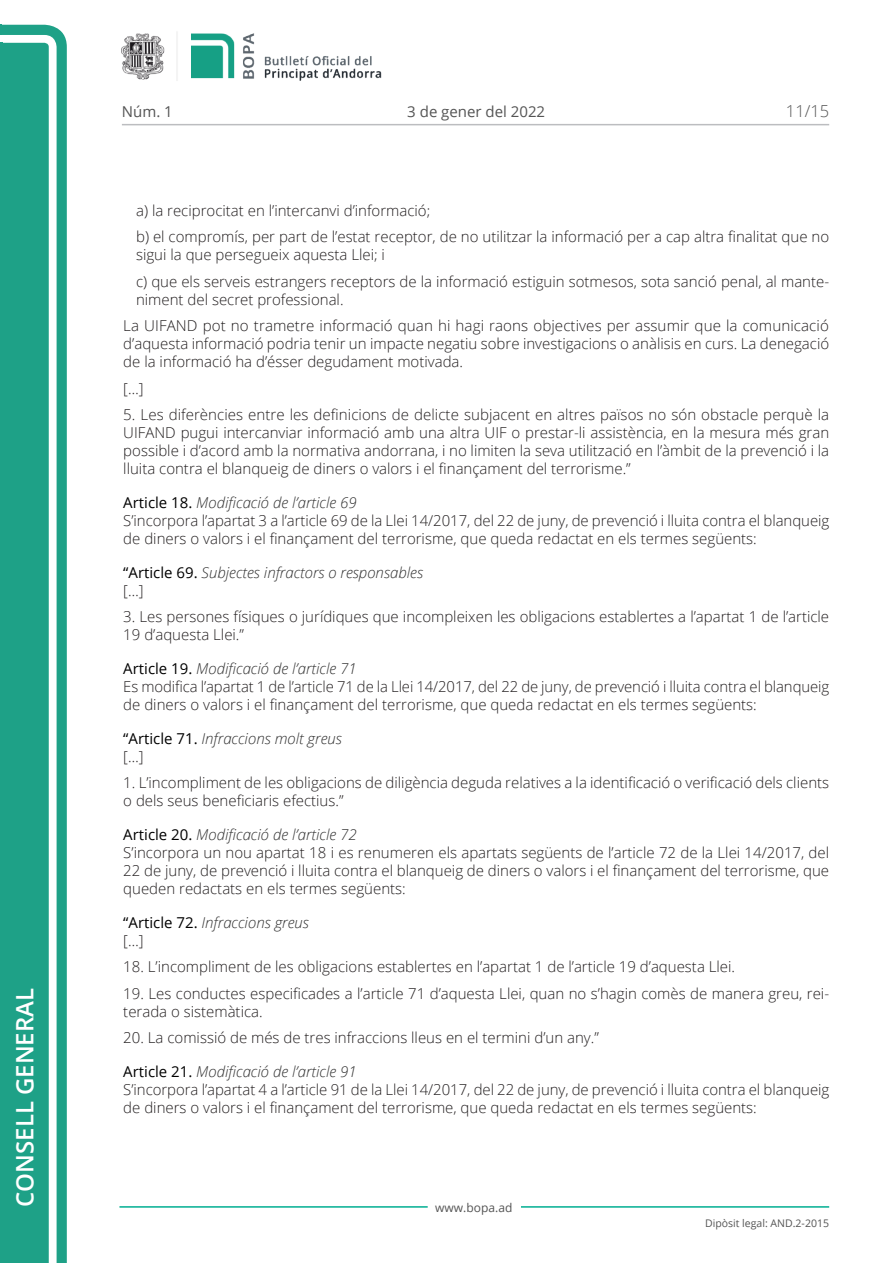
<style>
.page{position:relative;width:893px;height:1263px;background:#fff}
.page>*{position:absolute;margin:0;border:0;box-sizing:border-box;transform-origin:0 0}
.t1{font:600 24px "Open Sans";color:#fff}
.t2{font:300 16.5px "Open Sans";color:#545454}
.t3{font:300 15px/18px "Open Sans";color:#231f20}
.t4{font:italic 300 15px/18px "Open Sans";color:#303030}
.t5{font:15px "Open Sans";color:#545454}
.t6{font:12px "Open Sans";color:#545454}
.t7{font:10.5px "Open Sans";color:#545454}
.s1{font-weight:400;color:#000}
.s2{font-style:italic;color:#303030}
.s3{font-weight:400;font-style:normal;color:#000}
.s4{font-style:normal;color:#231f20}
</style>
<div class="page">
<svg style="left:0;top:25px;width:67px;height:1238px;fill:#1ea187"></svg>
<div style="left:0;top:43px;width:49px;height:1220px;background:#1ea187"></div>
<img style="left:122px;top:32px;width:260px;height:49px">
<hr style="left:119px;top:1206px;width:309px;height:2px;background:#00ae91">
<hr style="left:521px;top:1206px;width:308px;height:2px;background:#00ae91">
<hr style="left:122px;top:124px;width:707px;height:1px;background:#bcbdc0">
<h1 class="t1" style="left:15px;top:1207px;width:220px;rotate:-90deg">Consell General</h1>
<p class="t5" style="left:122px;top:106px;width:52px">Núm. 1</p>
<p class="t5" style="left:407px;top:106px;width:139px">3 de gener del 2022</p>
<p class="t2" style="left:786px;top:105px;width:45px">11/15</p>
<p class="t3" style="left:136px;top:196px;width:695px;line-height:26.5px">a) la reciprocitat en l’intercanvi d’informació;<br>b) el compromís, per part de l’estat receptor, de no utilitzar la informació per a cap altra finalitat que no</p>
<p class="t3" style="left:136px;top:241px;width:695px;line-height:26.5px">sigui la que persegueix aquesta Llei; i<br>c) que els serveis estrangers receptors de la informació estiguin sotmesos, sota sanció penal, al mante-</p>
<p class="t3" style="left:123px;top:285px;width:707px;line-height:26.5px;text-indent:13px">niment del secret professional.<br>La UIFAND pot no trametre informació quan hi hagi raons objectives per assumir que la comunicació</p>
<p class="t3" style="left:123px;top:334px;width:707px">d’aquesta informació podria tenir un impacte negatiu sobre investigacions o anàlisis en curs. La denegació de la informació ha d’ésser degudament motivada.</p>
<p class="t3" style="left:123px;top:381px;width:22px">[…]</p>
<p class="t3" style="left:123px;top:405px;width:707px;text-align:justify">5. Les diferències entre les definicions de delicte subjacent en altres països no són obstacle perquè la UIFAND pugui intercanviar informació amb una altra UIF o prestar-li assistència, en la mesura més gran possible i d’acord amb la normativa andorrana, i no limiten la seva utilització en l’àmbit de la prevenció i la lluita contra el blanqueig de diners o valors i el finançament del terrorisme.”</p>
<p class="t3" style="left:123px;top:493px;width:707px"><span class="s1">Article 18.</span> <span class="s2">Modificació de l’article 69<br></span>S’incorpora l’apartat 3 a l’article 69 de la Llei 14/2017, del 22 de juny, de prevenció i lluita contra el blanqueig de diners o valors i el finançament del terrorisme, que queda redactat en els termes següents:</p>
<p class="t4" style="left:123px;top:563px;width:301px"><span class="s3">“Article 69.</span> Subjectes infractors o responsables <span class="s4">[…]</span></p>
<p class="t3" style="left:123px;top:607px;width:707px">3. Les persones físiques o jurídiques que incompleixen les obligacions establertes a l’apartat 1 de l’article<br>19 d’aquesta Llei.”</p>
<p class="t3" style="left:123px;top:659px;width:707px"><span class="s1">Article 19.</span> <span class="s2">Modificació de l’article 71<br></span>Es modifica l’apartat 1 de l’article 71 de la Llei 14/2017, del 22 de juny, de prevenció i lluita contra el blanqueig de diners o valors i el finançament del terrorisme, que queda redactat en els termes següents:</p>
<p class="t4" style="left:123px;top:729px;width:220px"><span class="s3">“Article 71.</span> Infraccions molt greus <span class="s4">[…]</span></p>
<p class="t3" style="left:123px;top:773px;width:707px">1. L’incompliment de les obligacions de diligència deguda relatives a la identificació o verificació dels clients o dels seus beneficiaris efectius.”</p>
<p class="t3" style="left:123px;top:825px;width:707px"><span class="s1">Article 20.</span> <span class="s2">Modificació de l’article 72<br></span>S’incorpora un nou apartat 18 i es renumeren els apartats següents de l’article 72 de la Llei 14/2017, del 22 de juny, de prevenció i lluita contra el blanqueig de diners o valors i el finançament del terrorisme, que queden redactats en els termes següents:</p>
<p class="t4" style="left:123px;top:913px;width:187px"><span class="s3">“Article 72.</span> Infraccions greus <span class="s4">[…]</span></p>
<p class="t3" style="left:123px;top:957px;width:613px">18. L’incompliment de les obligacions establertes en l’apartat 1 de l’article 19 d’aquesta Llei.</p>
<p class="t3" style="left:123px;top:984px;width:707px">19. Les conductes especificades a l’article 71 d’aquesta Llei, quan no s’hagin comès de manera greu, rei&shy;terada o sistemàtica.</p>
<p class="t3" style="left:123px;top:1028px;width:477px">20. La comissió de més de tres infraccions lleus en el termini d’un any.”</p>
<p class="t3" style="left:123px;top:1062px;width:707px"><span class="s1">Article 21.</span> <span class="s2">Modificació de l’article 91<br></span>S’incorpora l’apartat 4 a l’article 91 de la Llei 14/2017, del 22 de juny, de prevenció i lluita contra el blanqueig de diners o valors i el finançament del terrorisme, que queda redactat en els termes següents:</p>
<p class="t6" style="left:435px;top:1202px;width:79px">www.bopa.ad</p>
<p class="t7" style="left:705px;top:1219px;width:125px">Dipòsit legal: AND.2-2015</p>
</div>
